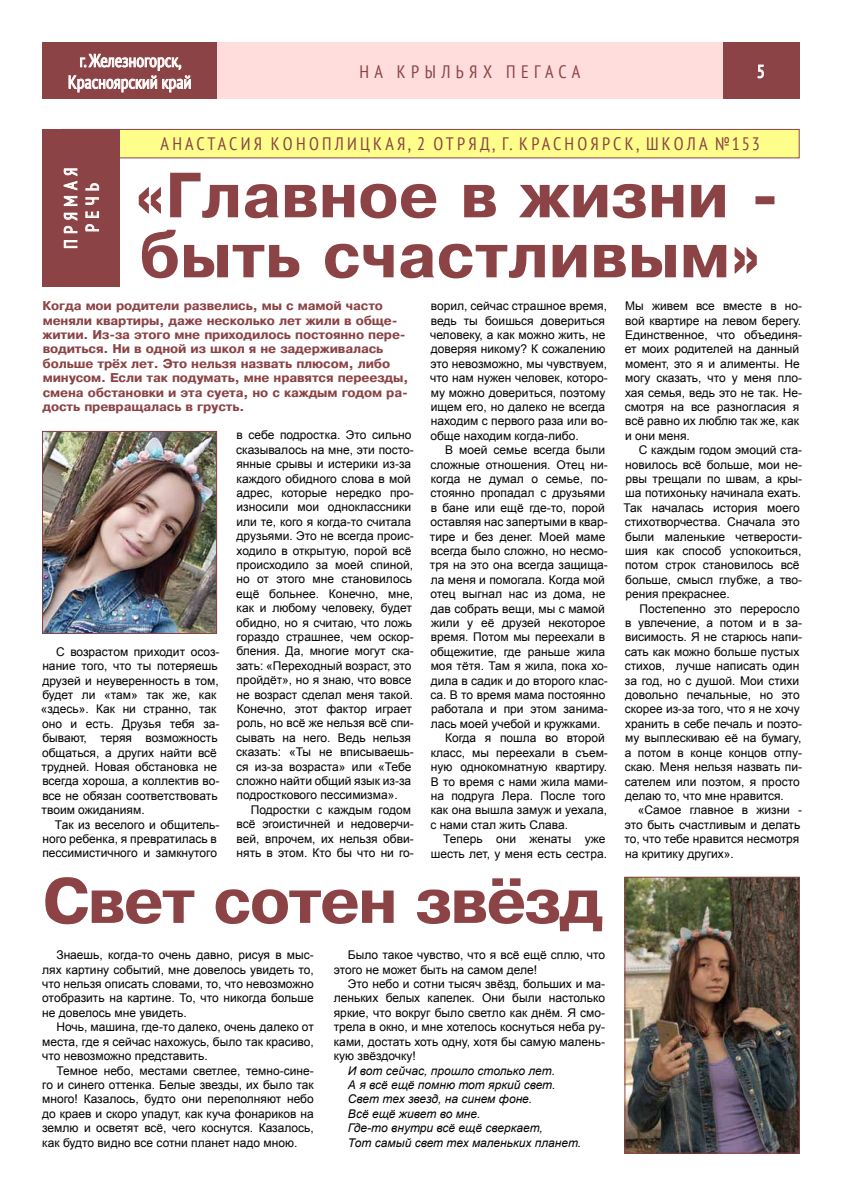
<style>
.page{position:relative;width:842px;height:1191px;background:#fff}
.page>*{position:absolute;margin:0;border:0;box-sizing:border-box;transform-origin:0 0}
.t1{font:700 60px/60px "Pragmatica";color:#8b4345}
.t2{font:700 60px "Pragmatica";letter-spacing:-.03em;color:#8b4345}
.t3{font:condensed 18px "PT Sans";letter-spacing:.29em;color:#8b4345}
.t4{font:condensed 18px/21.6px "PT Sans";color:#fffffe;text-align:center}
.t5{font:condensed 18px/21.6px "PT Sans";letter-spacing:.3em;color:#fffffe;text-align:center}
.t6{font:12px/14.4px "Arial";color:#000}
.t7{font:700 12px/14.4px "Pragmatica";letter-spacing:-.01em;color:#8b4345}
.t8{font:italic 12px/14.4px "Arial";color:#000}
</style>
<div class="page">
<div style="left:43px;top:43px;width:174px;height:56px;background:#8b4345"></div>
<div style="left:722px;top:43px;width:77px;height:56px;background:#8b4345"></div>
<svg style="left:69px;top:54px;width:122px;height:39px"></svg>
<svg style="left:757px;top:65px;width:7px;height:13px"></svg>
<div style="left:217px;top:43px;width:505px;height:56px;background:#fdd"></div>
<div style="left:62px;top:129px;width:737px;height:29px;background:#fefe8b;border:1px solid #8b4345"></div>
<div style="left:42px;top:129px;width:78px;height:158px;background:#8b4345"></div>
<svg style="left:64px;top:240px;width:13px;height:8px"></svg>
<svg style="left:64px;top:226px;width:13px;height:7px"></svg>
<svg style="left:64px;top:213px;width:13px;height:7px"></svg>
<svg style="left:64px;top:196px;width:13px;height:10px"></svg>
<svg style="left:64px;top:168px;width:13px;height:22px"></svg>
<svg style="left:85px;top:224px;width:14px;height:7px"></svg>
<svg style="left:85px;top:211px;width:14px;height:7px"></svg>
<svg style="left:85px;top:197px;width:14px;height:8px"></svg>
<svg style="left:85px;top:183px;width:14px;height:8px"></svg>
<img style="left:44px;top:433px;width:171px;height:198px">
<div style="left:42px;top:431px;width:175px;height:202px;border:1px solid #8b4345"></div>
<img style="left:627px;top:879px;width:170px;height:272px">
<div style="left:625px;top:877px;width:174px;height:276px;border:1px solid #8b4345"></div>
<h2 class="t4" style="left:68px;top:49px;width:125px">г. Железногорск,<br>Красноярский край</h2>
<h2 class="t3" style="left:359px;top:60px;width:222px">НА КРЫЛЬЯХ ПЕГАСА</h2>
<h2 class="t4" style="left:757px;top:60px;width:10px">5</h2>
<h2 class="t3" style="left:161px;top:132px;width:24px">Анастасия</h2>
<h2 class="t3" style="left:271px;top:132px;width:26px">КоноплиЦкая</h2>
<h2 class="t3" style="left:408px;top:132px;width:38px">, 2 отряд</h2>
<h2 class="t3" style="left:492px;top:132px;width:52px">, г. Красноярск</h2>
<h2 class="t3" style="left:636px;top:132px;width:38px">, школа</h2>
<h2 class="t3" style="left:715px;top:132px;width:46px">№153</h2>
<h2 class="t5" style="left:59px;top:249px;width:83px;rotate:-90deg">ПРЯМАЯ<br>РЕЧЬ</h2>
<h1 class="t1" style="left:135px;top:166px;width:646px">«Главное в жизни - быть счастливым»</h1>
<p class="t7" style="left:42px;top:299px;width:367px">Когда мои родители развелись, мы с мамой часто меняли квартиры, даже несколько лет жили в обще&shy;житии. Из-за этого мне приходилось постоянно пере&shy;водиться. Ни в одной из школ я не задерживалась больше трёх лет. Это нельзя назвать плюсом, либо минусом. Если так подумать, мне нравятся переезды, смена обстановки и эта суета, но с каждым годом ра&shy;дость превращалась в грусть.</p>
<p class="t6" style="left:430px;top:299px;width:179px">ворил, сейчас страшное время, ведь ты боишься довериться человеку, а как можно жить, не доверяя никому? К сожалению это невозможно, мы чувствуем, что нам нужен человек, которо&shy;му можно довериться, поэтому ищем его, но далеко не всегда находим с первого раза или во&shy;обще находим когда-либо.</p>
<p class="t6" style="left:445px;top:443px;width:161px">В моей семье всегда были</p>
<p class="t6" style="left:430px;top:457px;width:179px">сложные отношения. Отец ни-</p>
<p class="t6" style="left:431px;top:471px;width:179px">когда не думал о семье, по-</p>
<p class="t6" style="left:430px;top:486px;width:176px">стоянно пропадал с друзьями</p>
<p class="t6" style="left:431px;top:500px;width:176px">в бане или ещё где-то, порой</p>
<p class="t6" style="left:430px;top:515px;width:179px">оставляя нас запертыми в квар-</p>
<p class="t6" style="left:430px;top:529px;width:177px">тире и без денег. Моей маме</p>
<p class="t6" style="left:431px;top:543px;width:179px">всегда было сложно, но несмо-</p>
<p class="t6" style="left:430px;top:558px;width:179px">тря на это она всегда защища-</p>
<p class="t6" style="left:431px;top:572px;width:176px">ла меня и помогала. Когда мой</p>
<p class="t6" style="left:430px;top:587px;width:177px">отец выгнал нас из дома, не</p>
<p class="t6" style="left:431px;top:601px;width:176px">дав собрать вещи, мы с мамой</p>
<p class="t6" style="left:431px;top:615px;width:176px">жили у её друзей некоторое</p>
<p class="t6" style="left:431px;top:630px;width:176px">время. Потом мы переехали в</p>
<p class="t6" style="left:430px;top:644px;width:176px">общежитие, где раньше жила</p>
<p class="t6" style="left:431px;top:659px;width:179px">моя тётя. Там я жила, пока хо-</p>
<p class="t6" style="left:431px;top:673px;width:179px">дила в садик и до второго клас-</p>
<p class="t6" style="left:430px;top:687px;width:177px">са. В то время мама постоянно</p>
<p class="t6" style="left:431px;top:702px;width:178px">работала и при этом занима-</p>
<p class="t6" style="left:431px;top:716px;width:171px">лась моей учебой и кружками.</p>
<p class="t6" style="left:445px;top:731px;width:161px">Когда я пошла во второй</p>
<p class="t6" style="left:431px;top:745px;width:179px">класс, мы переехали в съем-</p>
<p class="t6" style="left:431px;top:759px;width:178px">ную однокомнатную квартиру.</p>
<p class="t6" style="left:431px;top:774px;width:178px">В то время с нами жила мами-</p>
<p class="t6" style="left:431px;top:788px;width:176px">на подруга Лера. После того</p>
<p class="t6" style="left:431px;top:803px;width:178px">как она вышла замуж и уехала,</p>
<p class="t6" style="left:430px;top:817px;width:139px">с нами стал жить Слава.</p>
<p class="t6" style="left:443px;top:831px;width:164px">Теперь они женаты уже</p>
<p class="t6" style="left:431px;top:846px;width:178px">шесть лет, у меня есть сестра.</p>
<p class="t6" style="left:625px;top:299px;width:179px">Мы живем все вместе в но&shy;вой квартире на левом берегу.<br>Единственное, что объединя&shy;ет моих родителей на данный момент, это я и алименты. Не могу сказать, что у меня пло&shy;хая семья, ведь это не так. Не&shy;смотря на все разногласия я всё равно их люблю так же, как и они меня.</p>
<p class="t6" style="left:623px;top:443px;width:180px;text-indent:15px">С каждым годом эмоций ста&shy;новилось всё больше, мои не&shy;рвы трещали по швам, а кры&shy;ша потихоньку начинала ехать.<br>Так началась история моего стихотворчества. Сначала это были маленькие четверости&shy;шия как способ успокоиться, потом строк становилось всё больше, смысл глубже, а тво&shy;рения прекраснее.</p>
<p class="t6" style="left:625px;top:601px;width:179px;text-indent:15px">Постепенно это переросло в увлечение, а потом и в за&shy;висимость. Я не старюсь напи&shy;сать как можно больше пустых стихов, лучше написать один за год, но с душой. Мои стихи довольно печальные, но это скорее из-за того, что я не хочу хранить в себе печаль и поэто&shy;му выплескиваю её на бумагу, а потом в конце концов отпу&shy;скаю. Меня нельзя назвать пи&shy;сателем или поэтом, я просто делаю то, что мне нравится.</p>
<p class="t6" style="left:624px;top:803px;width:179px;text-indent:13px">«Самое главное в жизни - это быть счастливым и делать то, что тебе нравится несмотря на критику других».</p>
<p class="t6" style="left:236px;top:428px;width:179px">в себе подростка. Это сильно сказывалось на мне, эти посто&shy;янные срывы и истерики из-за каждого обидного слова в мой адрес, которые нередко про&shy;износили мои одноклассники или те, кого я когда-то считала друзьями. Это не всегда проис&shy;ходило в открытую, порой всё происходило за моей спиной, но от этого мне становилось ещё больнее. Конечно, мне, как и любому человеку, будет обидно, но я считаю, что ложь гораздо страшнее, чем оскор&shy;бления. Да, многие могут ска&shy;зать: «Переходный возраст, это пройдёт», но я знаю, что вовсе не возраст сделал меня такой.<br>Конечно, этот фактор играет роль, но всё же нельзя всё спи&shy;сывать на него. Ведь нельзя сказать: «Ты не вписываешь&shy;ся из-за возраста» или «Тебе сложно найти общий язык из-за подросткового пессимизма».</p>
<p class="t6" style="left:237px;top:802px;width:179px;text-indent:14px">Подростки с каждым годом всё эгоистичней и недоверчи&shy;вей, впрочем, их нельзя обви&shy;нять в этом. Кто бы что ни го-</p>
<p class="t6" style="left:41px;top:644px;width:180px;text-indent:15px">С возрастом приходит осоз&shy;нание того, что ты потеряешь друзей и неуверенность в том, будет ли «там» так же, как «здесь». Как ни странно, так оно и есть. Друзья тебя за&shy;бывают, теряя возможность общаться, а других найти всё трудней. Новая обстановка не всегда хороша, а коллектив во&shy;все не обязан соответствовать твоим ожиданиям.</p>
<p class="t6" style="left:42px;top:817px;width:179px;text-indent:13px">Так из веселого и общитель&shy;ного ребенка, я превратилась в пессимистичного и замкнутого</p>
<h1 class="t2" style="left:43px;top:867px;width:562px">Свет сотен звёзд</h1>
<p class="t6" style="left:334px;top:947px;width:273px;text-indent:14px">Было такое чувство, что я всё ещё сплю, что этого не может быть на самом деле!</p>
<p class="t6" style="left:334px;top:976px;width:273px;text-align:justify;text-indent:14px">Это небо и сотни тысяч звёзд, больших и ма&shy;леньких белых капелек. Они были настолько яркие, что вокруг было светло как днём. Я смо&shy;трела в окно, и мне хотелось коснуться неба ру&shy;ками, достать хоть одну, хотя бы самую малень&shy;кую звёздочку!</p>
<p class="t8" style="left:348px;top:1063px;width:235px">И вот сейчас, прошло столько лет.<br>А я всё ещё помню тот яркий свет.<br>Свет тех звезд, на синем фоне.<br>Всё ещё живет во мне.<br>Где-то внутри всё ещё сверкает,<br>Тот самый свет тех маленьких планет.</p>
<p class="t6" style="left:42px;top:947px;width:273px;text-align:justify;text-indent:14px">Знаешь, когда-то очень давно, рисуя в мыс&shy;лях картину событий, мне довелось увидеть то, что нельзя описать словами, то, что невозможно отобразить на картине. То, что никогда больше не довелось мне увидеть.</p>
<p class="t6" style="left:42px;top:1019px;width:273px;text-align:justify;text-indent:14px">Ночь, машина, где-то далеко, очень далеко от места, где я сейчас нахожусь, было так красиво, что невозможно представить.</p>
<p class="t6" style="left:42px;top:1063px;width:273px;text-align:justify;text-indent:14px">Темное небо, местами светлее, темно-сине&shy;го и синего оттенка. Белые звезды, их было так много! Казалось, будто они переполняют небо до краев и скоро упадут, как куча фонариков на землю и осветят всё, чего коснутся. Казалось, как будто видно все сотни планет надо мною.</p>
</div>
